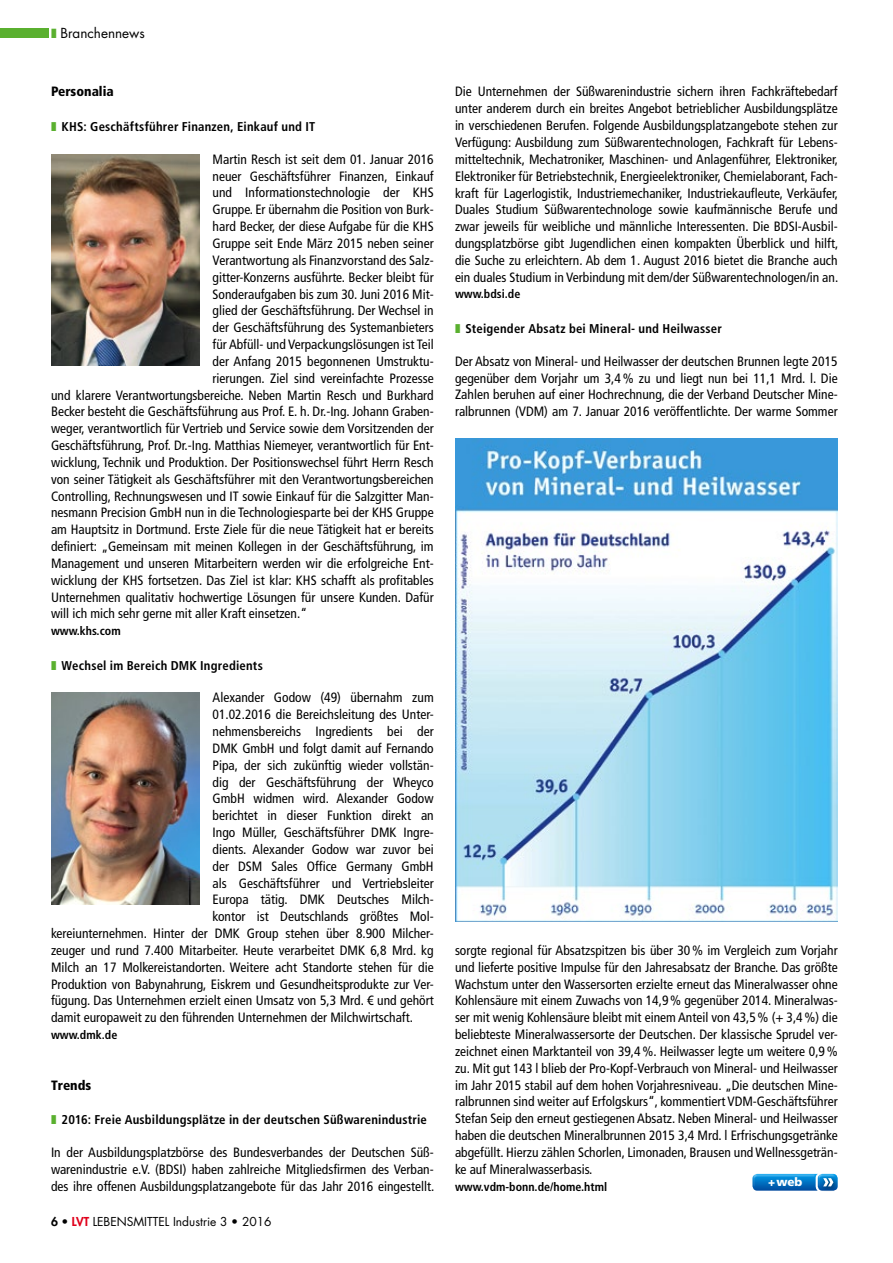
<style>
.page{position:relative;width:893px;height:1263px;background:#fff}
.page>*{position:absolute;margin:0;border:0;box-sizing:border-box;transform-origin:0 0}
.t1{font:condensed 13.5px/16.8px "Frutiger LT Std";color:#000;text-align:justify}
.t2{font:900 condensed 13.5px "Frutiger LT Std";color:#000}
.t3{font:13.5px "Futura Std";color:#000}
.t4{font:700 condensed 12.75px "Frutiger LT Std";letter-spacing:.015em;color:#000}
.t5{font:700 condensed 12px "Frutiger LT Std";color:#000}
.t6{font:12px "Futura Std";color:#000}
.t7{font:900 11.85px "Frutiger LT Std";color:#fff}
.s1{color:#5ab02f}
.s2{font-weight:800}
.s3{font-weight:800;color:#e0001b}
</style>
<div class="page">
<img style="left:51px;top:154px;width:149px;height:212px">
<img style="left:51px;top:693px;width:149px;height:211px">
<img style="left:455px;top:438px;width:382px;height:483px">
<div style="left:751px;top:1172px;width:69px;height:17px;background:#fff;opacity:.5"></div>
<div style="left:816px;top:1172px;width:23px;height:17px;background:#fff;opacity:.5"></div>
<div style="left:820px;top:1175px;width:19px;height:17px;background:#fff"></div>
<svg style="left:752px;top:1174px;width:86px;height:17px"></svg>
<div style="left:0;top:28px;width:48px;height:10px;background:#5ab02f"></div>
<p class="t3" style="left:51px;top:24px;width:95px"><span class="s1">❚</span> Branchennews</p>
<p class="t2" style="left:51px;top:84px;width:64px">Personalia</p>
<p class="t4" style="left:51px;top:119px;width:266px"><span class="s1">❚</span> KHS: Geschäftsführer Finanzen, Einkauf und IT</p>
<p class="t1" style="left:213px;top:151px;width:223px">Martin Resch ist seit dem 01. Januar 2016</p>
<p class="t1" style="left:213px;top:168px;width:223px">neuer Geschäftsführer Finanzen, Einkauf</p>
<p class="t1" style="left:213px;top:184px;width:223px">und Informationstechnologie der KHS</p>
<p class="t1" style="left:213px;top:201px;width:223px">Gruppe. Er übernahm die Position von Burk-</p>
<p class="t1" style="left:213px;top:218px;width:223px">hard Becker, der diese Aufgabe für die KHS</p>
<p class="t1" style="left:213px;top:235px;width:223px">Gruppe seit Ende März 2015 neben seiner</p>
<p class="t1" style="left:213px;top:252px;width:223px">Verantwortung als Finanzvorstand des Salz-</p>
<p class="t1" style="left:213px;top:269px;width:223px">gitter‑Konzerns ausführte. Becker bleibt für</p>
<p class="t1" style="left:213px;top:285px;width:223px">Sonderaufgaben bis zum 30. Juni 2016 Mit-</p>
<p class="t1" style="left:213px;top:302px;width:223px">glied der Geschäftsführung. Der Wechsel in</p>
<p class="t1" style="left:213px;top:319px;width:223px">der Geschäftsführung des Systemanbieters</p>
<p class="t1" style="left:213px;top:336px;width:223px">für Abfüll- und Verpackungslösungen ist Teil</p>
<p class="t1" style="left:213px;top:353px;width:223px">der Anfang 2015 begonnenen Umstruktu-</p>
<p class="t1" style="left:213px;top:370px;width:223px">rierungen. Ziel sind vereinfachte Prozesse</p>
<p class="t1" style="left:51px;top:386px;width:384px">und klarere Verantwortungsbereiche. Neben Martin Resch und Burkhard</p>
<p class="t1" style="left:51px;top:403px;width:384px">Becker besteht die Geschäftsführung aus Prof. E. h. Dr.-Ing. Johann Graben-</p>
<p class="t1" style="left:51px;top:420px;width:384px">weger, verantwortlich für Vertrieb und Service sowie dem Vorsitzenden der</p>
<p class="t1" style="left:51px;top:437px;width:384px">Geschäftsführung, Prof. Dr.-Ing. Matthias Niemeyer, verantwortlich für Ent-</p>
<p class="t1" style="left:51px;top:454px;width:384px">wicklung, Technik und Produktion. Der Positionswechsel führt Herrn Resch</p>
<p class="t1" style="left:51px;top:471px;width:384px">von seiner Tätigkeit als Geschäftsführer mit den Verantwortungsbereichen</p>
<p class="t1" style="left:51px;top:488px;width:384px">Controlling, Rechnungswesen und IT sowie Einkauf für die Salzgitter Man-</p>
<p class="t1" style="left:51px;top:504px;width:384px">nesmann Precision GmbH nun in die Technologiesparte bei der KHS Gruppe</p>
<p class="t1" style="left:51px;top:521px;width:384px">am Hauptsitz in Dortmund. Erste Ziele für die neue Tätigkeit hat er bereits</p>
<p class="t1" style="left:51px;top:538px;width:384px">definiert: „Gemeinsam mit meinen Kollegen in der Geschäftsführung, im</p>
<p class="t1" style="left:51px;top:555px;width:384px">Management und unseren Mitarbeitern werden wir die erfolgreiche Ent-</p>
<p class="t1" style="left:51px;top:572px;width:384px">wicklung der KHS fortsetzen. Das Ziel ist klar: KHS schafft als profitables</p>
<p class="t1" style="left:51px;top:589px;width:384px">Unternehmen qualitativ hochwertige Lösungen für unsere Kunden. Dafür</p>
<p class="t1" style="left:51px;top:605px;width:258px">will ich mich sehr gerne mit aller Kraft einsetzen.“</p>
<p class="t5" style="left:51px;top:624px;width:71px">www.khs.com</p>
<p class="t4" style="left:51px;top:658px;width:213px"><span class="s1">❚</span> Wechsel im Bereich DMK Ingredients</p>
<p class="t1" style="left:213px;top:689px;width:223px">Alexander Godow (49) übernahm zum</p>
<p class="t1" style="left:213px;top:706px;width:223px">01.02.2016 die Bereichsleitung des Unter-</p>
<p class="t1" style="left:213px;top:723px;width:223px">nehmensbereichs Ingredients bei der</p>
<p class="t1" style="left:213px;top:740px;width:223px">DMK GmbH und folgt damit auf Fernando</p>
<p class="t1" style="left:213px;top:757px;width:223px">Pipa, der sich zukünftig wieder vollstän-</p>
<p class="t1" style="left:213px;top:774px;width:223px">dig der Geschäftsführung der Wheyco</p>
<p class="t1" style="left:213px;top:790px;width:223px">GmbH widmen wird. Alexander Godow</p>
<p class="t1" style="left:213px;top:807px;width:223px">berichtet in dieser Funktion direkt an</p>
<p class="t1" style="left:213px;top:824px;width:223px">Ingo Müller, Geschäftsführer DMK Ingre-</p>
<p class="t1" style="left:213px;top:841px;width:223px">dients. Alexander Godow war zuvor bei</p>
<p class="t1" style="left:213px;top:858px;width:223px">der DSM Sales Office Germany GmbH</p>
<p class="t1" style="left:213px;top:875px;width:223px">als Geschäftsführer und Vertriebsleiter</p>
<p class="t1" style="left:213px;top:891px;width:223px">Europa tätig. DMK Deutsches Milch-</p>
<p class="t1" style="left:213px;top:908px;width:223px">kontor ist Deutschlands größtes Mol-</p>
<p class="t1" style="left:51px;top:925px;width:384px">kereiunternehmen. Hinter der DMK Group stehen über 8.900 Milcher-</p>
<p class="t1" style="left:51px;top:942px;width:384px">zeuger und rund 7.400 Mitarbeiter. Heute verarbeitet DMK 6,8 Mrd. kg</p>
<p class="t1" style="left:51px;top:959px;width:384px">Milch an 17 Molkereistandorten. Weitere acht Standorte stehen für die</p>
<p class="t1" style="left:51px;top:976px;width:384px">Produktion von Babynahrung, Eiskrem und Gesundheitsprodukte zur Ver-</p>
<p class="t1" style="left:51px;top:992px;width:384px">fügung. Das Unternehmen erzielt einen Umsatz von 5,3 Mrd. € und gehört</p>
<p class="t1" style="left:51px;top:1009px;width:363px">damit europaweit zu den führenden Unternehmen der Milchwirtschaft.</p>
<p class="t5" style="left:51px;top:1028px;width:68px">www.dmk.de</p>
<p class="t2" style="left:51px;top:1077px;width:42px">Trends</p>
<p class="t4" style="left:51px;top:1112px;width:377px"><span class="s1">❚</span> 2016: Freie Ausbildungsplätze in der deutschen Süßwarenindustrie</p>
<p class="t1" style="left:51px;top:1144px;width:385px">In der Ausbildungsplatzbörse des Bundesverbandes der Deutschen Süß&shy;warenindustrie e.V. (BDSI) haben zahlreiche Mitgliedsfirmen des Verban&shy;des ihre offenen Ausbildungsplatzangebote für das Jahr 2016 eingestellt.</p>
<p class="t6" style="left:51px;top:1214px;width:222px"><span class="s2">6 •</span> <span class="s3">LVT</span> LEBENSMITTEL Industrie 3 • 2016</p>
<p class="t1" style="left:455px;top:84px;width:385px">Die Unternehmen der Süßwarenindustrie sichern ihren Fachkräftebedarf unter anderem durch ein breites Angebot betrieblicher Ausbildungsplätze in verschiedenen Berufen. Folgende Ausbildungsplatzangebote stehen zur Verfügung: Ausbildung zum Süßwarentechnologen, Fachkraft für Lebens&shy;mitteltechnik, Mechatroniker, Maschinen- und Anlagenführer, Elektroniker, Elektroniker für Betriebstechnik, Energieelektroniker, Chemielaborant, Fach&shy;kraft für Lagerlogistik, Industriemechaniker, Industriekaufleute, Verkäufer, Duales Studium Süßwarentechnologe sowie kaufmännische Berufe und zwar jeweils für weibliche und männliche Interessenten. Die BDSI-Ausbil&shy;dungsplatzbörse gibt Jugendlichen einen kompakten Überblick und hilft, die Suche zu erleichtern. Ab dem 1. August 2016 bietet die Branche auch ein duales Studium in Verbindung mit dem/der Süßwarentechnologen/in an.</p>
<p class="t5" style="left:455px;top:287px;width:67px">www.bdsi.de</p>
<p class="t4" style="left:455px;top:321px;width:268px"><span class="s1">❚</span> Steigender Absatz bei Mineral- und Heilwasser</p>
<p class="t1" style="left:455px;top:353px;width:384px">Der Absatz von Mineral- und Heilwasser der deutschen Brunnen legte 2015 gegenüber dem Vorjahr um 3,4% zu und liegt nun bei 11,1 Mrd. l. Die Zahlen beruhen auf einer Hochrechnung, die der Verband Deutscher Mine&shy;ralbrunnen (VDM) am 7. Januar 2016 veröffentlichte. Der warme Sommer</p>
<p class="t1" style="left:455px;top:942px;width:384px">sorgte regional für Absatzspitzen bis über 30% im Vergleich zum Vorjahr und lieferte positive Impulse für den Jahresabsatz der Branche. Das größte Wachstum unter den Wassersorten erzielte erneut das Mineralwasser ohne Kohlensäure mit einem Zuwachs von 14,9% gegenüber 2014. Mineralwas&shy;ser mit wenig Kohlensäure bleibt mit einem Anteil von 43,5% (+ 3,4%) die beliebteste Mineralwassersorte der Deutschen. Der klassische Sprudel ver&shy;zeichnet einen Marktanteil von 39,4%. Heilwasser legte um weitere 0,9% zu. Mit gut 143 l blieb der Pro-Kopf-Verbrauch von Mineral- und Heilwasser im Jahr 2015 stabil auf dem hohen Vorjahresniveau. „Die deutschen Mine&shy;ralbrunnen sind weiter auf Erfolgskurs“, kommentiert VDM-Geschäftsführer Stefan Seip den erneut gestiegenen Absatz. Neben Mineral- und Heilwasser haben die deutschen Mineralbrunnen 2015 3,4 Mrd. l Erfrischungsgetränke abgefüllt. Hierzu zählen Schorlen, Limonaden, Brausen und Wellnessgeträn&shy;ke auf Mineralwasserbasis.</p>
<p class="t5" style="left:455px;top:1179px;width:154px">www.vdm-bonn.de/home.html</p>
<p class="t7" style="left:768px;top:1175px;width:36px">+web</p>
</div>
